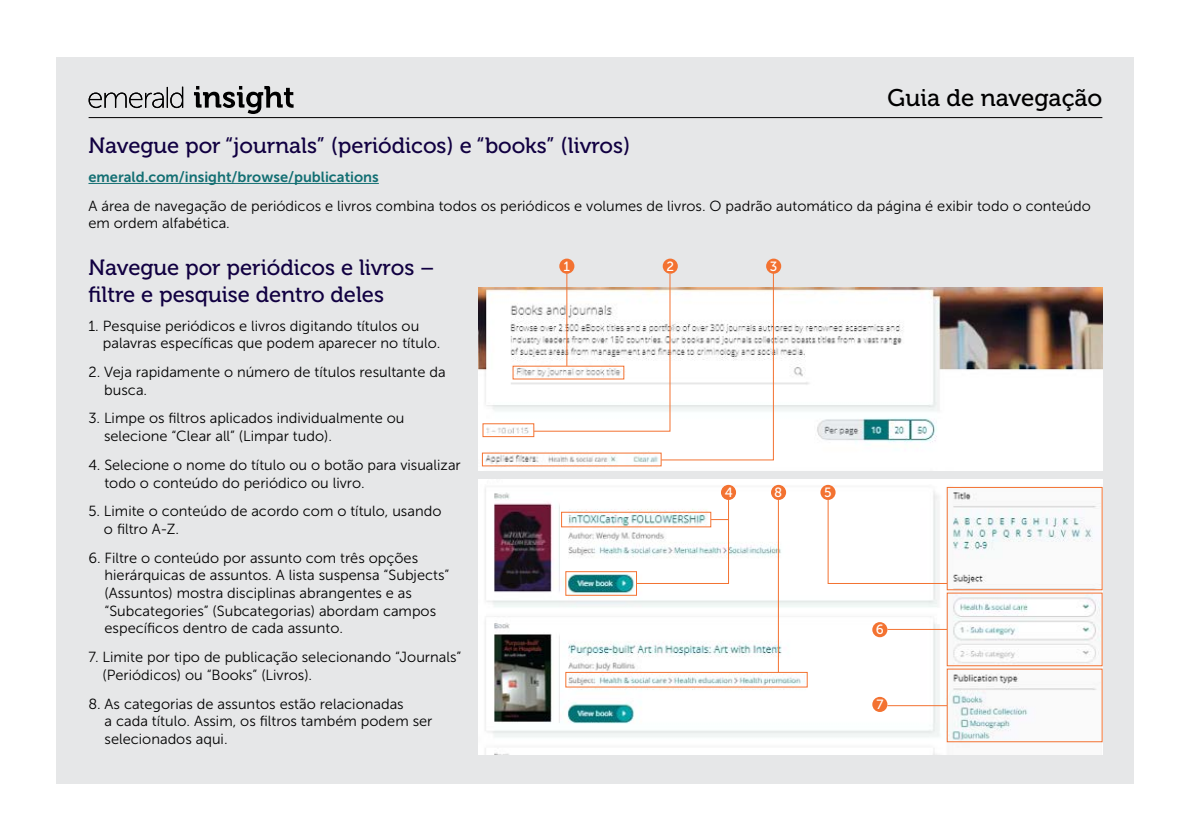
<style>
.page{position:relative;width:1191px;height:840px;background:#fff}
.page>*{position:absolute;margin:0;border:0;box-sizing:border-box;transform-origin:0 0}
.t1{font:24px "Museo 500";color:#000}
.t2{font:22px/26.4px "Museo 500";color:#110041}
.t3{font:14.6px/17.6px "Museo Sans 300";color:#000}
.t4{font:14.6px "Museo Sans 700";color:#136f73}
.t5{font:13.4px "Museo Sans 500";color:#fff}
</style>
<div class="page">
<div style="left:57px;top:57px;width:1077px;height:725px;background:#e6e7e8"></div>
<hr style="left:89px;top:117px;width:1013px;height:1px;background:#000">
<svg style="left:89px;top:86px;width:204px;height:28px"></svg>
<img style="left:478px;top:287px;width:624px;height:183px">
<div style="left:483px;top:423px;width:51px;height:13px;border:1px solid #f37231"></div>
<div style="left:559px;top:258px;width:15px;height:15px;background:#f37231;border-radius:50%"></div>
<div style="left:662px;top:258px;width:16px;height:15px;background:#f37231;border-radius:50%"></div>
<div style="left:766px;top:258px;width:15px;height:15px;background:#f37231;border-radius:50%"></div>
<svg style="left:533px;top:271px;width:241px;height:189px"></svg>
<img style="left:478px;top:479px;width:624px;height:275px">
<div style="left:771px;top:484px;width:15px;height:15px;background:#f37231;border-radius:50%"></div>
<div style="left:721px;top:484px;width:15px;height:15px;background:#f37231;border-radius:50%"></div>
<div style="left:820px;top:484px;width:15px;height:15px;background:#f37231;border-radius:50%"></div>
<div style="left:872px;top:621px;width:15px;height:16px;background:#f37231;border-radius:50%"></div>
<div style="left:872px;top:696px;width:15px;height:15px;background:#f37231;border-radius:50%"></div>
<div style="left:561px;top:511px;width:150px;height:16px;border:1px solid #f37231"></div>
<div style="left:565px;top:571px;width:72px;height:24px;border:1px solid #f37231"></div>
<div style="left:565px;top:671px;width:242px;height:16px;border:1px solid #f37231"></div>
<div style="left:947px;top:487px;width:155px;height:102px;border:1px solid #f37231"></div>
<hr style="left:778px;top:499px;width:1px;height:172px;background:#f37231">
<svg style="left:827px;top:499px;width:120px;height:84px;background:#fdfdfc"></svg>
<svg style="left:636px;top:499px;width:93px;height:84px;background:#f4f3f0"></svg>
<hr style="left:887px;top:628px;width:60px;height:1px;background:#f37231">
<hr style="left:887px;top:705px;width:60px;height:1px;background:#f37231">
<hr style="left:88px;top:183px;width:291px;height:1px;background:#136f73">
<h1 class="t1" style="left:887px;top:84px;width:216px">Guia de navegação</h1>
<p class="t2" style="left:88px;top:132px;width:543px">Navegue por “journals” (periódicos) e “books” (livros)</p>
<p class="t4" style="left:88px;top:169px;width:292px">emerald.com/insight/browse/publications</p>
<p class="t3" style="left:88px;top:197px;width:1003px">A área de navegação de periódicos e livros combina todos os periódicos e volumes de livros. O padrão automático da página é exibir todo o conteúdo em ordem alfabética.</p>
<p class="t2" style="left:88px;top:254px;width:348px">Navegue por periódicos e livros – filtre e pesquise dentro deles</p>
<p class="t3" style="left:103px;top:316px;width:339px;text-indent:-14px">1. Pesquise periódicos e livros digitando títulos ou palavras específicas que podem aparecer no título.</p>
<p class="t3" style="left:104px;top:363px;width:343px;text-indent:-16px">2. Veja rapidamente o número de títulos resultante da busca.</p>
<p class="t3" style="left:104px;top:409px;width:302px;text-indent:-16px">3. Limpe os filtros aplicados individualmente ou selecione “Clear all” (Limpar tudo).</p>
<p class="t3" style="left:104px;top:456px;width:358px;text-indent:-16px">4. Selecione o nome do título ou o botão para visualizar todo o conteúdo do periódico ou livro.</p>
<p class="t3" style="left:104px;top:502px;width:339px;text-indent:-16px">5. Limite o conteúdo de acordo com o título, usando o filtro A-Z.</p>
<p class="t3" style="left:105px;top:549px;width:346px;text-indent:-16px">6. Filtre o conteúdo por assunto com três opções hierárquicas de assuntos. A lista suspensa “Subjects” (Assuntos) mostra disciplinas abrangentes e as “Subcategories” (Subcategorias) abordam campos específicos dentro de cada assunto.</p>
<p class="t3" style="left:103px;top:648px;width:360px;text-indent:-14px">7. Limite por tipo de publicação selecionando “Journals” (Periódicos) ou “Books” (Livros).</p>
<p class="t3" style="left:105px;top:694px;width:329px;text-indent:-16px">8. As categorias de assuntos estão relacionadas<br>a cada título. Assim, os filtros também podem ser selecionados aqui.</p>
<p class="t5" style="left:563px;top:258px;width:8px">1</p>
<p class="t5" style="left:666px;top:258px;width:9px">2</p>
<p class="t5" style="left:770px;top:258px;width:9px">3</p>
<p class="t5" style="left:724px;top:484px;width:10px">4</p>
<p class="t5" style="left:774px;top:484px;width:10px">8</p>
<p class="t5" style="left:824px;top:484px;width:9px">5</p>
<p class="t5" style="left:876px;top:622px;width:9px">6</p>
<p class="t5" style="left:876px;top:696px;width:9px">7</p>
</div>
